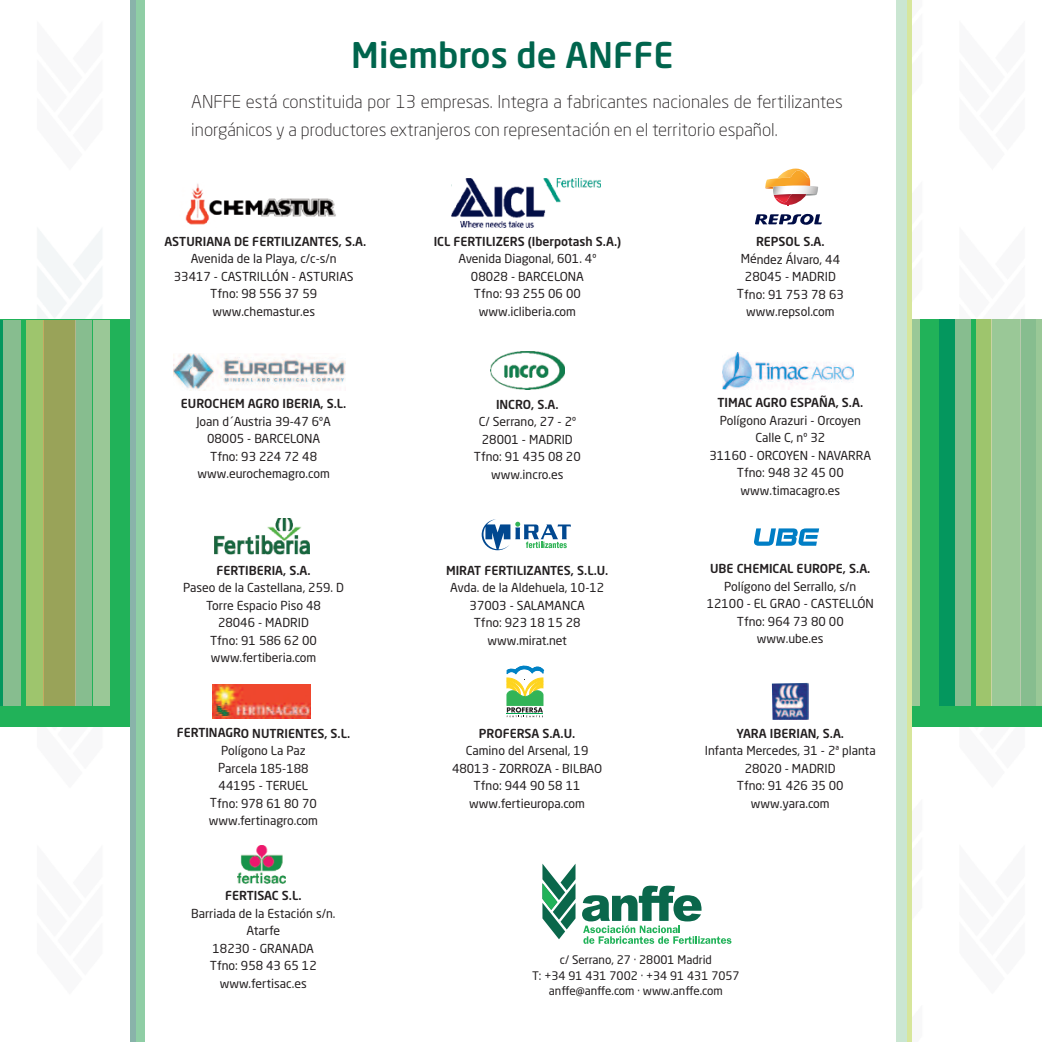
<style>
.page{position:relative;width:1042px;height:1042px;background:#fff}
.page>*{position:absolute;margin:0;border:0;box-sizing:border-box;transform-origin:0 0}
.t1{font:500 35px "Neo Sans Pro";color:#00654d}
.t2{font:300 17.5px/28px "Neo Sans Pro";color:#231f20}
.t3{font:12.25px/17.5px "Neo Sans Pro";color:#231f20;text-align:center}
.t4{font:500 12.25px "Neo Sans Pro";color:#231f20}
.t5{font:11.72px/15.6px "Neo Sans Pro";color:#231f20;text-align:center}
</style>
<div class="page">
<div style="left:0;top:320px;width:1042px;height:406px;background:#21b259"></div>
<hr style="left:0;top:320px;width:2px;height:385px;background:#04975e">
<div style="left:4px;top:320px;width:16px;height:385px;background:#87bd8f"></div>
<div style="left:27px;top:320px;width:16px;height:385px;background:#9ec56d"></div>
<div style="left:43px;top:320px;width:32px;height:385px;background:#99a359"></div>
<hr style="left:43px;top:320px;width:1px;height:385px;background:#c3ab62">
<div style="left:75px;top:320px;width:17px;height:385px;background:#87bd8f"></div>
<hr style="left:75px;top:320px;width:1px;height:385px;background:#b3b68d">
<div style="left:93px;top:320px;width:17px;height:385px;background:#9ac897"></div>
<div style="left:904px;top:320px;width:15px;height:385px;background:#9ac897"></div>
<div style="left:940px;top:320px;width:15px;height:385px;background:#04975e"></div>
<div style="left:956px;top:320px;width:15px;height:385px;background:#87bd8f"></div>
<div style="left:977px;top:320px;width:15px;height:385px;background:#9ec56d"></div>
<div style="left:991px;top:320px;width:30px;height:385px;background:#9ac897"></div>
<hr style="left:991px;top:320px;width:1px;height:385px;background:#c9d4a3">
<div style="left:1020px;top:320px;width:15px;height:385px;background:#87bd8f"></div>
<hr style="left:1020px;top:320px;width:1px;height:385px;background:#b7caae">
<div style="left:1037px;top:320px;width:5px;height:385px;background:#9ac897"></div>
<div style="left:130px;top:0;width:782px;height:1042px;background:#fff"></div>
<img style="left:185px;top:183px;width:151px;height:42px">
<img style="left:174px;top:353px;width:172px;height:37px">
<img style="left:214px;top:519px;width:95px;height:35px">
<img style="left:212px;top:684px;width:99px;height:34px">
<img style="left:237px;top:846px;width:49px;height:37px">
<img style="left:451px;top:179px;width:149px;height:48px">
<img style="left:490px;top:351px;width:75px;height:38px">
<svg style="left:482px;top:519px;width:89px;height:31px"></svg>
<svg style="left:506px;top:665px;width:39px;height:53px"></svg>
<hr style="left:507px;top:713px;width:36px;height:1px;background:#00a54f">
<svg style="left:765px;top:169px;width:53px;height:37px"></svg>
<svg style="left:755px;top:213px;width:67px;height:12px"></svg>
<img style="left:722px;top:353px;width:131px;height:36px">
<svg style="left:754px;top:528px;width:65px;height:18px"></svg>
<img style="left:772px;top:683px;width:37px;height:37px">
<svg style="left:582px;top:885px;width:149px;height:59px"></svg>
<svg style="left:542px;top:863px;width:33px;height:76px"></svg>
<div style="left:135px;top:0;width:10px;height:1042px;background:#8fcea5"></div>
<hr style="left:907px;top:0;width:4px;height:1042px;background:#d7e69c">
<div style="left:896px;top:0;width:11px;height:1042px;background:#cae6d2"></div>
<div style="left:130px;top:0;width:5px;height:1042px;background:#89b3aa"></div>
<h1 class="t1" style="left:351px;top:33px;width:324px">Miembros de ANFFE</h1>
<h2 class="t2" style="left:191px;top:87px;width:653px">ANFFE está constituida por 13 empresas. Integra a fabricantes nacionales de fertilizantes inorgánicos y a productores extranjeros con representación en el territorio español.</h2>
<p class="t4" style="left:164px;top:233px;width:203px">ASTURIANA DE FERTILIZANTES, S.A.</p>
<p class="t3" style="left:174px;top:250px;width:181px">Avenida de la Playa, c/c-s/n<br>33417 - CASTRILLÓN - ASTURIAS<br>Tfno: 98 556 37 59 www.chemastur.es</p>
<p class="t4" style="left:181px;top:396px;width:167px">EUROCHEM AGRO IBERIA, S.L.</p>
<p class="t3" style="left:196px;top:412px;width:136px">Joan d´Austria 39-47 6ºA<br>08005 - BARCELONA<br>Tfno: 93 224 72 48 www.eurochemagro.com</p>
<p class="t4" style="left:216px;top:562px;width:96px">FERTIBERIA, S.A.</p>
<p class="t3" style="left:183px;top:579px;width:162px">Paseo de la Castellana, 259. D<br>Torre Espacio Piso 48<br>28046 - MADRID<br>Tfno: 91 586 62 00 www.fertiberia.com</p>
<p class="t4" style="left:177px;top:725px;width:175px">FERTINAGRO NUTRIENTES, S.L.</p>
<p class="t3" style="left:209px;top:741px;width:111px">Polígono La Paz<br>Parcela 185-188<br>44195 - TERUEL<br>Tfno: 978 61 80 70 www.fertinagro.com</p>
<p class="t4" style="left:225px;top:888px;width:78px">FERTISAC S.L.</p>
<p class="t3" style="left:191px;top:904px;width:146px">Barriada de la Estación s/n.<br>Atarfe<br>18230 - GRANADA<br>Tfno: 958 43 65 12 www.fertisac.es</p>
<p class="t4" style="left:434px;top:234px;width:189px">ICL FERTILIZERS (Iberpotash S.A.)</p>
<p class="t3" style="left:458px;top:250px;width:139px">Avenida Diagonal, 601. 4º<br>08028 - BARCELONA<br>Tfno: 93 255 06 00 www.icliberia.com</p>
<p class="t4" style="left:496px;top:396px;width:64px">INCRO, S.A.</p>
<p class="t3" style="left:474px;top:413px;width:108px">C/ Serrano, 27 - 2º<br>28001 - MADRID<br>Tfno: 91 435 08 20 www.incro.es</p>
<p class="t4" style="left:446px;top:563px;width:164px">MIRAT FERTILIZANTES, S.L.U.</p>
<p class="t3" style="left:450px;top:579px;width:155px">Avda. de la Aldehuela, 10-12<br>37003 - SALAMANCA<br>Tfno: 923 18 15 28 www.mirat.net</p>
<p class="t4" style="left:479px;top:725px;width:98px">PROFERSA S.A.U.</p>
<p class="t3" style="left:452px;top:742px;width:152px">Camino del Arsenal, 19<br>48013 - ZORROZA - BILBAO<br>Tfno: 944 90 58 11 www.fertieuropa.com</p>
<p class="t4" style="left:756px;top:234px;width:70px">REPSOL S.A.</p>
<p class="t3" style="left:737px;top:250px;width:108px">Méndez Álvaro, 44<br>28045 - MADRID<br>Tfno: 91 753 78 63 www.repsol.com</p>
<p class="t4" style="left:717px;top:395px;width:147px">TIMAC AGRO ESPAÑA, S.A.</p>
<p class="t3" style="left:709px;top:411px;width:163px">Polígono Arazuri - Orcoyen<br>Calle C, nº 32<br>31160 - ORCOYEN - NAVARRA<br>Tfno: 948 32 45 00 www.timacagro.es</p>
<p class="t4" style="left:710px;top:561px;width:162px">UBE CHEMICAL EUROPE, S.A.</p>
<p class="t3" style="left:707px;top:577px;width:169px">Polígono del Serrallo, s/n<br>12100 - EL GRAO - CASTELLÓN<br>Tfno: 964 73 80 00 www.ube.es</p>
<p class="t4" style="left:736px;top:725px;width:109px">YARA IBERIAN, S.A.</p>
<p class="t3" style="left:705px;top:742px;width:172px">Infanta Mercedes, 31 - 2ª planta<br>28020 - MADRID<br>Tfno: 91 426 35 00 www.yara.com</p>
<p class="t5" style="left:532px;top:952px;width:209px">c/ Serrano, 27 · 28001 Madrid<br>T: +34 91 431 7002 · +34 91 431 7057 anffe@anffe.com · www.anffe.com</p>
</div>
